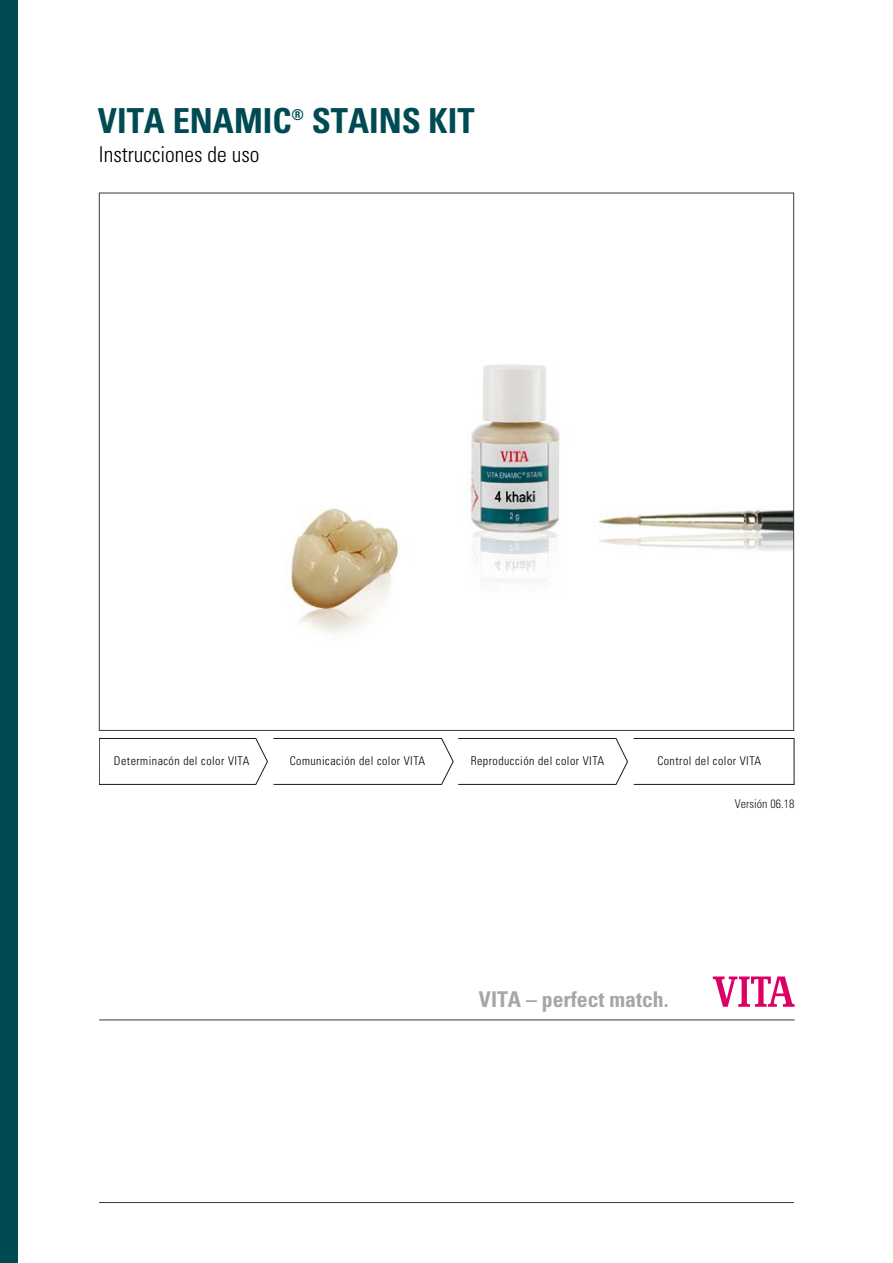
<style>
.page{position:relative;width:893px;height:1263px;background:#fff}
.page>*{position:absolute;margin:0;border:0;box-sizing:border-box;transform-origin:0 0}
.t1{font:700 condensed 34.5px "Univers LT";color:#004b53}
.t2{font:700 condensed 21.75px "Univers LT";color:#a7a7a8}
.t3{font:300 condensed 21.75px "Univers LT";color:#000}
.t4{font:700 condensed 15px "Univers LT";color:#004b53}
.t5{font:300 condensed 12px "Univers";letter-spacing:.04em;color:#000}
.t6{font:300 condensed 12px "Univers";color:#1a1a1a}
</style>
<div class="page">
<div style="left:0;top:0;width:17px;height:1263px;background:#004b53"></div>
<svg style="left:713px;top:976px;width:82px;height:31px"></svg>
<hr style="left:99px;top:1020px;width:696px;height:1px;background:#3b3b3a">
<hr style="left:99px;top:1202px;width:695px;height:1px;background:#3b3b3a">
<img style="left:290px;top:364px;width:502px;height:271px">
<svg style="left:99px;top:738px;width:695px;height:47px"></svg>
<h1 class="t1" style="left:98px;top:100px;width:195px">VITA ENAMIC</h1>
<p class="t4" style="left:292px;top:105px;width:14px">®</p>
<h1 class="t1" style="left:312px;top:100px;width:164px">STAINS KIT</h1>
<h2 class="t3" style="left:99px;top:141px;width:162px">Instrucciones de uso</h2>
<p class="t5" style="left:114px;top:754px;width:137px">Determinacón del color VITA</p>
<p class="t5" style="left:290px;top:754px;width:137px">Comunicación del color VITA</p>
<p class="t5" style="left:471px;top:754px;width:135px">Reproducción del color VITA</p>
<p class="t5" style="left:657px;top:754px;width:105px">Control del color VITA</p>
<p class="t6" style="left:735px;top:796px;width:61px">Versión 06.18</p>
<h2 class="t2" style="left:479px;top:985px;width:191px">VITA – perfect match.</h2>
</div>
